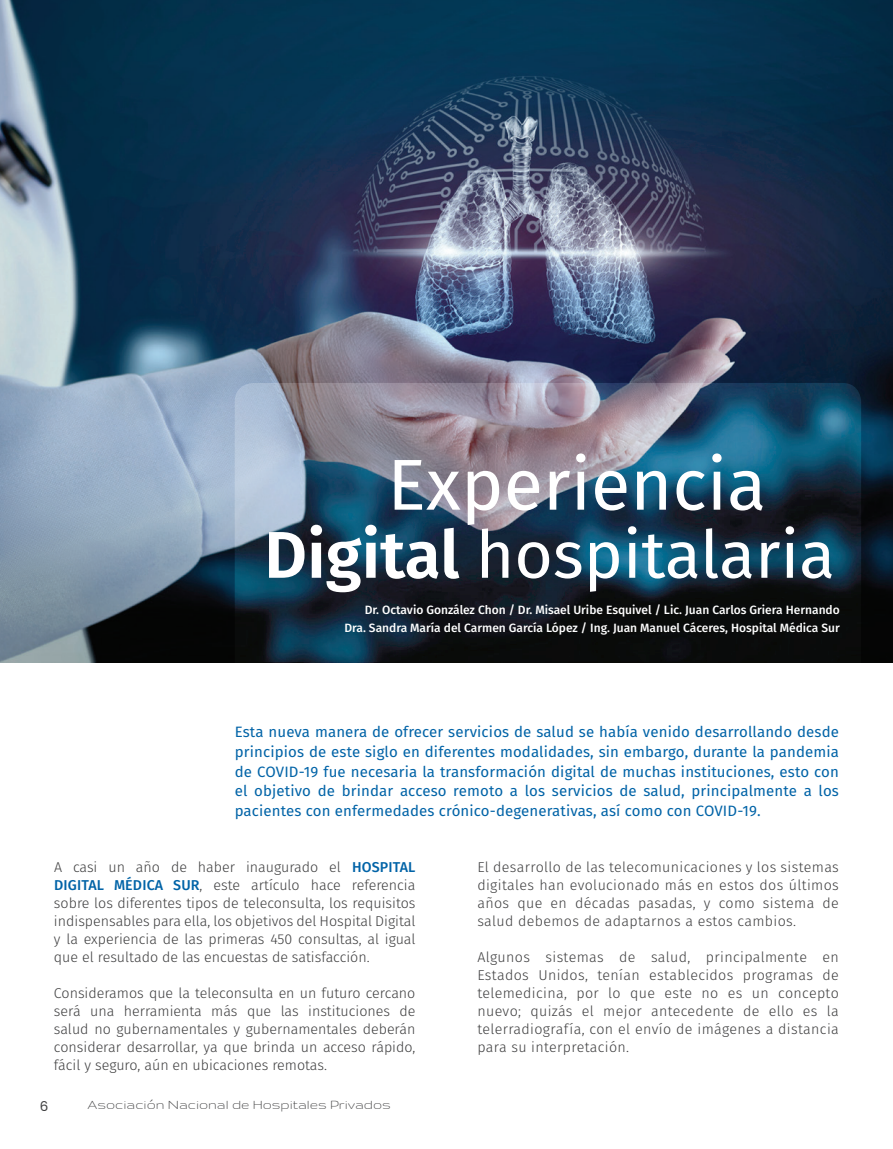
<style>
.page{position:relative;width:893px;height:1149px;background:#fff}
.page>*{position:absolute;margin:0;border:0;box-sizing:border-box;transform-origin:0 0}
.t1{font:72px "Fira Sans";color:#fff}
.t2{font:66px "Fira Sans";color:#fff}
.t3{font:15px/19.5px "Fira Sans";letter-spacing:.01em;color:#0163a7;text-align:justify}
.t4{font:15px "Gruppo";color:#3e3e3f}
.t5{font:300 14.25px/18px "Fira Sans";color:#3e3e3f;text-align:justify}
.t6{font:13.5px "Poppins";color:#3e3e3f}
.t7{font:500 12px/18px "Fira Sans";color:#fff;text-align:right}
.s1{font-weight:600}
.s2{font-weight:500;color:#0163a7}
</style>
<div class="page">
<img style="left:0;top:0;width:893px;height:662px">
<svg style="left:235px;top:383px;width:625px;height:297px;background:#415465"></svg>
<div style="left:235px;top:383px;width:626px;height:297px;border:2px solid #fff;border-radius:18px"></div>
<h1 class="t1" style="left:387px;top:430px;width:380px">Experiencia</h1>
<h2 class="t2" style="left:264px;top:504px;width:572px"><span class="s1">Digital</span> hospitalaria</h2>
<p class="t7" style="left:344px;top:599px;width:497px">Dr. Octavio González Chon / Dr. Misael Uribe Esquivel / Lic. Juan Carlos Griera Hernando<br>Dra. Sandra María del Carmen García López / Ing. Juan Manuel Cáceres, Hospital Médica Sur</p>
<p class="t3" style="left:235px;top:721px;width:606px">Esta nueva manera de ofrecer servicios de salud se había venido desarrollando desde principios de este siglo en diferentes modalidades, sin embargo, durante la pandemia de COVID-19 fue necesaria la transformación digital de muchas instituciones, esto con el objetivo de brindar acceso remoto a los servicios de salud, principalmente a los pacientes con enfermedades crónico-degenerativas, así como con COVID-19.</p>
<p class="t5" style="left:54px;top:857px;width:317px">A casi un año de haber inaugurado el <span class="s2">Hospita</span></p>
<p class="t5" style="left:54px;top:857px;width:363px;text-indent:354px"><span class="s2">l Digital Médica Sur</span>, este artículo hace referencia sobre los diferentes tipos de teleconsulta, los requisitos indispensables para ella, los objetivos del Hospital Digital y la experiencia de las primeras 450 consultas, al igual que el resultado de las encuestas de satisfacción.</p>
<p class="t5" style="left:54px;top:983px;width:363px">Consideramos que la teleconsulta en un futuro cercano será una herramienta más que las instituciones de salud no gubernamentales y gubernamentales deberán considerar desarrollar, ya que brinda un acceso rápido, fácil y seguro, aún en ubicaciones remotas.</p>
<p class="t6" style="left:40px;top:1097px;width:10px">6</p>
<p class="t4" style="left:88px;top:1096px;width:305px">Asociación Nacional de Hospitales Privados</p>
<p class="t5" style="left:477px;top:857px;width:363px">El desarrollo de las telecomunicaciones y los sistemas digitales han evolucionado más en estos dos últimos años que en décadas pasadas, y como sistema de salud debemos de adaptarnos a estos cambios.</p>
<p class="t5" style="left:477px;top:947px;width:363px">Algunos sistemas de salud, principalmente en Estados Unidos, tenían establecidos programas de telemedicina, por lo que este no es un concepto nuevo; quizás el mejor antecedente de ello es la telerradiografía, con el envío de imágenes a distancia para su interpretación.</p>
</div>
